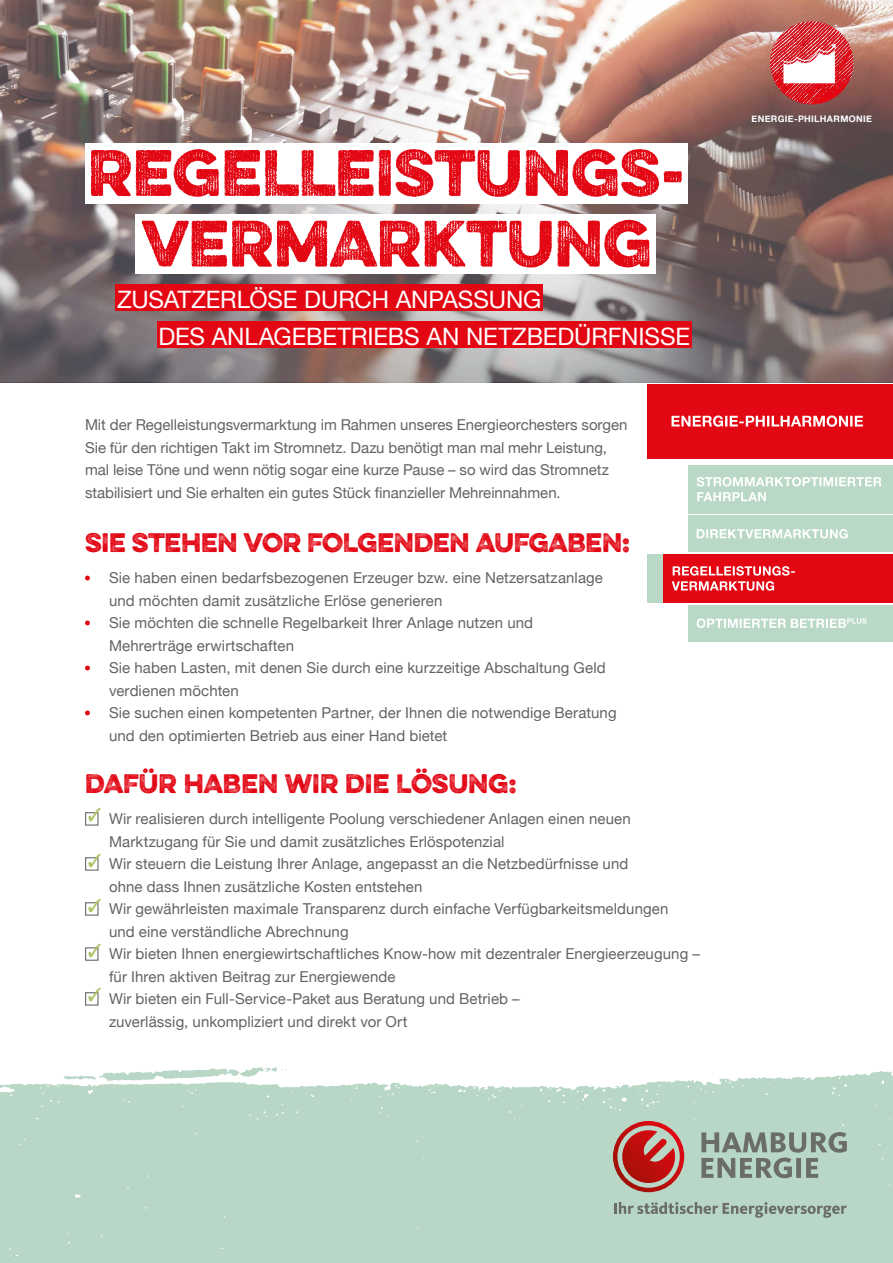
<style>
.page{position:relative;width:893px;height:1263px;background:#fff}
.page>*{position:absolute;margin:0;border:0;box-sizing:border-box;transform-origin:0 0}
.t1{font:58.5px/70.7px "Eveleth";letter-spacing:-.005em;color:#e30613;text-align:center}
.t2{font:24px/37.3px "Helvetica Neue";letter-spacing:-.005em;color:#fff}
.t3{font:24px "Eveleth";letter-spacing:-.01em;color:#e30613}
.t4{font:15px/22.5px "Helvetica Neue";letter-spacing:.005em;color:#646363}
.t5{font:700 9px "Helvetica Neue";letter-spacing:.04em;color:#fff}
</style>
<div class="page">
<div style="left:85px;top:812px;width:14px;height:14px;border:1px solid #6b6d6b"></div>
<div style="left:85px;top:857px;width:14px;height:14px;border:1px solid #6b6d6b"></div>
<div style="left:85px;top:902px;width:14px;height:14px;border:1px solid #6b6d6b"></div>
<div style="left:85px;top:947px;width:14px;height:14px;border:1px solid #6b6d6b"></div>
<div style="left:85px;top:992px;width:14px;height:14px;border:1px solid #6b6d6b"></div>
<img style="left:0;top:0;width:893px;height:382px">
<div style="left:85px;top:143px;width:603px;height:60px;background:#fff"></div>
<div style="left:135px;top:214px;width:521px;height:59px;background:#fff"></div>
<div style="left:115px;top:284px;width:428px;height:27px;background:#e30613"></div>
<div style="left:158px;top:321px;width:534px;height:27px;background:#e30613"></div>
<div style="left:648px;top:384px;width:245px;height:74px;background:#e30613"></div>
<svg style="left:671px;top:415px;width:192px;height:12px"></svg>
<div style="left:688px;top:465px;width:205px;height:49px;background:#b9d8c6"></div>
<svg style="left:697px;top:492px;width:69px;height:9px"></svg>
<svg style="left:697px;top:477px;width:184px;height:9px"></svg>
<div style="left:688px;top:515px;width:205px;height:37px;background:#b9d8c6"></div>
<svg style="left:697px;top:529px;width:151px;height:9px"></svg>
<div style="left:688px;top:605px;width:205px;height:36px;background:#b9d8c6"></div>
<svg style="left:697px;top:618px;width:170px;height:10px"></svg>
<div style="left:663px;top:554px;width:230px;height:49px;background:#e30613"></div>
<svg style="left:672px;top:566px;width:123px;height:25px"></svg>
<div style="left:648px;top:554px;width:15px;height:49px;background:#b9d8c6"></div>
<svg style="left:85px;top:576px;width:5px;height:4px"></svg>
<svg style="left:85px;top:620px;width:5px;height:5px"></svg>
<svg style="left:85px;top:666px;width:5px;height:4px"></svg>
<svg style="left:85px;top:710px;width:5px;height:5px"></svg>
<svg style="left:163px;top:1067px;width:124px;height:4px"></svg>
<svg style="left:0;top:1071px;width:893px;height:192px;background:#bdd9c9"></svg>
<svg style="left:614px;top:1202px;width:233px;height:16px;background:#a0b5a8"></svg>
<svg style="left:613px;top:1121px;width:71px;height:71px;background:#bb6a62"></svg>
<svg style="left:701px;top:1132px;width:146px;height:46px;background:#97a99e"></svg>
<img style="left:770px;top:21px;width:83px;height:83px">
<svg style="left:782px;top:44px;width:53px;height:39px"></svg>
<h1 class="t1" style="left:88px;top:136px;width:599px">REGELLEISTUNGS-<br>VERMARKTUNG</h1>
<h2 class="t2" style="left:158px;top:282px;width:533px;text-indent:-41px">ZUSATZERLÖSE DURCH ANPASSUNG<br>DES ANLAGEBETRIEBS AN NETZBEDÜRFNISSE</h2>
<p class="t4" style="left:85px;top:415px;width:544px">Mit der Regelleistungsvermarktung im Rahmen unseres Energieorchesters sorgen Sie für den richtigen Takt im Stromnetz. Dazu benötigt man mal mehr Leistung, mal leise Töne und wenn nötig sogar eine kurze Pause – so wird das Stromnetz stabilisiert und Sie erhalten ein gutes Stück finanzieller Mehreinnahmen.</p>
<h2 class="t3" style="left:85px;top:524px;width:547px">SIE STEHEN VOR FOLGENDEN AUFGABEN:</h2>
<p class="t4" style="left:109px;top:567px;width:509px">Sie haben einen bedarfsbezogenen Erzeuger bzw. eine Netzersatzanlage und möchten damit zusätzliche Erlöse generieren<br>Sie möchten die schnelle Regelbarkeit Ihrer Anlage nutzen und Mehrerträge erwirtschaften<br>Sie haben Lasten, mit denen Sie durch eine kurzzeitige Abschaltung Geld verdienen möchten<br>Sie suchen einen kompetenten Partner, der Ihnen die notwendige Beratung und den optimierten Betrieb aus einer Hand bietet</p>
<h2 class="t3" style="left:85px;top:765px;width:433px">DAFÜR HABEN WIR DIE LÖSUNG:</h2>
<p class="t4" style="left:109px;top:809px;width:523px;text-indent:-21px"><sup>✓</sup> Wir realisieren durch intelligente Poolung verschiedener Anlagen einen neuen<br>Marktzugang für Sie und damit zusätzliches Erlöspotenzial</p>
<p class="t4" style="left:109px;top:854px;width:521px;text-indent:-21px"><sup>✓</sup> Wir steuern die Leistung Ihrer Anlage, angepasst an die Netzbedürfnisse und ohne dass Ihnen zusätzliche Kosten entstehen</p>
<p class="t4" style="left:109px;top:899px;width:561px;text-indent:-21px"><sup>✓</sup> Wir gewährleisten maximale Transparenz durch einfache Verfügbarkeitsmeldungen und eine verständliche Abrechnung</p>
<p class="t4" style="left:109px;top:944px;width:592px;text-indent:-21px"><sup>✓</sup> Wir bieten Ihnen energiewirtschaftliches Know-how mit dezentraler Energieerzeugung – für Ihren aktiven Beitrag zur Energiewende</p>
<p class="t4" style="left:109px;top:989px;width:412px;text-indent:-21px"><sup>✓</sup> Wir bieten ein Full-Service-Paket aus Beratung und Betrieb – zuverlässig, unkompliziert und direkt vor Ort</p>
<p class="t5" style="left:751px;top:112px;width:122px">ENERGIE-PHILHARMONIE</p>
</div>
